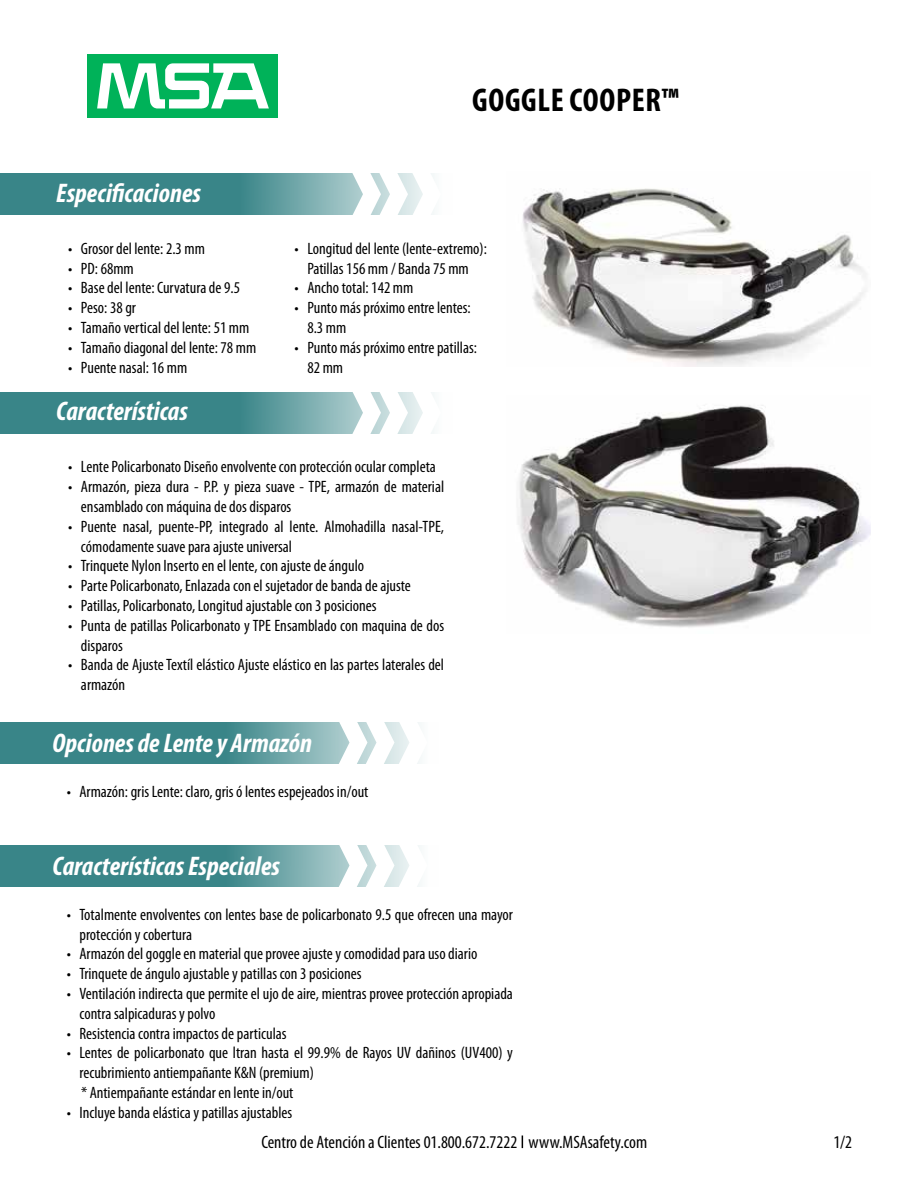
<style>
.page{position:relative;width:918px;height:1188px;background:#fff}
.page>*{position:absolute;margin:0;border:0;box-sizing:border-box;transform-origin:0 0}
.t1{font:700 condensed 33px "Myriad Pro";letter-spacing:.02em;color:#000}
.t2{font:italic 700 condensed 27px "Myriad Pro";color:#fff}
.t3{font:condensed 18px "Myriad Pro";color:#000}
.t4{font:condensed 16.5px/19.8px "Myriad Pro";color:#000}
</style>
<div class="page">
<svg style="left:522px;top:1136px;width:1px;height:12px"></svg>
<svg style="left:0;top:173px;width:348px;height:42px;background:#498e91"></svg>
<svg style="left:348px;top:173px;width:86px;height:42px"></svg>
<svg style="left:0;top:392px;width:348px;height:42px;background:#498e91"></svg>
<svg style="left:348px;top:392px;width:86px;height:42px"></svg>
<div style="left:88px;top:54px;width:190px;height:64px;background:#00b259"></div>
<svg style="left:97px;top:63px;width:172px;height:46px"></svg>
<svg style="left:0;top:722px;width:334px;height:42px;background:#498f92"></svg>
<svg style="left:334px;top:722px;width:86px;height:42px"></svg>
<svg style="left:0;top:845px;width:334px;height:42px;background:#498f92"></svg>
<svg style="left:334px;top:845px;width:86px;height:42px"></svg>
<img style="left:518px;top:405px;width:352px;height:223px">
<img style="left:523px;top:188px;width:343px;height:179px">
<h2 class="t2" style="left:56px;top:176px;width:146px">Especificaciones</h2>
<p class="t4" style="left:68px;top:238px;width:138px">• Grosor del lente: 2.3 mm</p>
<p class="t4" style="left:68px;top:258px;width:67px">• PD: 68mm</p>
<p class="t4" style="left:68px;top:278px;width:173px">• Base del lente: Curvatura de 9.5</p>
<p class="t4" style="left:68px;top:298px;width:69px">• Peso: 38 gr</p>
<p class="t4" style="left:68px;top:318px;width:183px">• Tamaño vertical del lente: 51 mm</p>
<p class="t4" style="left:68px;top:337px;width:190px">• Tamaño diagonal del lente: 78 mm</p>
<p class="t4" style="left:68px;top:357px;width:121px">• Puente nasal: 16 mm</p>
<h2 class="t2" style="left:56px;top:394px;width:133px">Características</h2>
<h1 class="t1" style="left:472px;top:79px;width:208px">GOGGLE COOPER™</h1>
<p class="t4" style="left:295px;top:238px;width:194px;text-align:center">• Longitud del lente (lente-extremo):<br>Patillas 156 mm / Banda 75 mm</p>
<p class="t4" style="left:295px;top:278px;width:120px">• Ancho total: 142 mm</p>
<p class="t4" style="left:307px;top:298px;width:165px;text-indent:-13px">• Punto más próximo entre lentes:<br>8.3 mm</p>
<p class="t4" style="left:307px;top:337px;width:171px;text-indent:-13px">• Punto más próximo entre patillas:<br>82 mm</p>
<p class="t4" style="left:68px;top:457px;width:369px">• Lente Policarbonato Diseño envolvente con protección ocular completa</p>
<p class="t4" style="left:81px;top:477px;width:365px;text-indent:-13px">• Armazón, pieza dura - P.P. y pieza suave - TPE, armazón de material ensamblado con máquina de dos disparos</p>
<p class="t4" style="left:81px;top:516px;width:365px;text-indent:-13px">• Puente nasal, puente-PP, integrado al lente. Almohadilla nasal-TPE, cómodamente suave para ajuste universal</p>
<p class="t4" style="left:68px;top:556px;width:298px">• Trinquete Nylon Inserto en el lente, con ajuste de ángulo</p>
<p class="t4" style="left:68px;top:576px;width:344px">• Parte Policarbonato, Enlazada con el sujetador de banda de ajuste</p>
<p class="t4" style="left:68px;top:595px;width:310px">• Patillas, Policarbonato, Longitud ajustable con 3 posiciones</p>
<p class="t4" style="left:81px;top:615px;width:365px;text-indent:-13px">• Punta de patillas Policarbonato y TPE Ensamblado con maquina de dos disparos</p>
<p class="t4" style="left:81px;top:655px;width:365px;text-indent:-13px">• Banda de Ajuste Textíl elástico Ajuste elástico en las partes laterales del armazón</p>
<h2 class="t2" style="left:52px;top:726px;width:261px">Opciones de Lente y Armazón</h2>
<p class="t4" style="left:67px;top:781px;width:303px">• Armazón: gris Lente: claro, gris ó lentes espejeados in/out</p>
<h2 class="t2" style="left:52px;top:849px;width:229px">Características Especiales</h2>
<p class="t4" style="left:79px;top:904px;width:435px;text-indent:-13px">• Totalmente envolventes con lentes base de policarbonato 9.5 que ofrecen una mayor protección y cobertura</p>
<p class="t4" style="left:67px;top:944px;width:412px">• Armazón del goggle en material que provee ajuste y comodidad para uso diario</p>
<p class="t4" style="left:67px;top:964px;width:296px">• Trinquete de ángulo ajustable y patillas con 3 posiciones</p>
<p class="t4" style="left:79px;top:983px;width:435px;text-indent:-13px">• Ventilación indirecta que permite el ujo de aire, mientras provee protección apropiada contra salpicaduras y polvo</p>
<p class="t4" style="left:67px;top:1023px;width:221px">• Resistencia contra impactos de particulas</p>
<p class="t4" style="left:79px;top:1043px;width:435px;text-indent:-13px">• Lentes de policarbonato que ltran hasta el 99.9% de Rayos UV dañinos (UV400) y recubrimiento antiempañante K&amp;N (premium)<br>* Antiempañante estándar en lente in/out</p>
<p class="t4" style="left:67px;top:1102px;width:227px">• Incluye banda elástica y patillas ajustables</p>
<p class="t3" style="left:261px;top:1131px;width:387px">Centro de Atención a Clientes 01.800.672.7222 www.MSAsafety.com</p>
<p class="t3" style="left:833px;top:1131px;width:20px">1/2</p>
</div>
